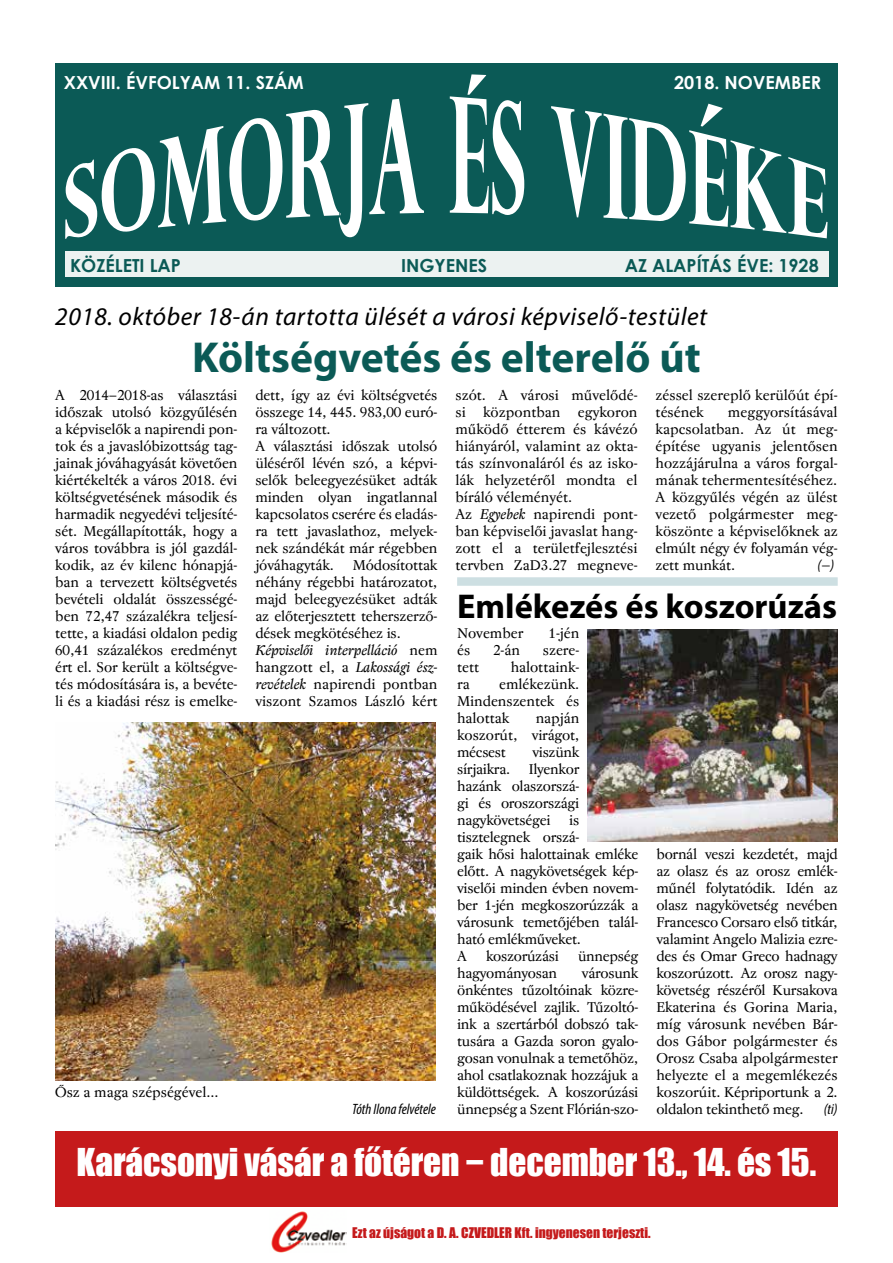
<style>
.page{position:relative;width:893px;height:1263px;background:#fff}
.page>*{position:absolute;margin:0;border:0;box-sizing:border-box;transform-origin:0 0}
.t1{font:700 43.5px "Myriad Pro";color:#0b5a56}
.t2{font:35.25px "Impact";letter-spacing:-.005em;color:#fff}
.t3{font:700 34.5px "Myriad Pro";color:#000}
.t4{font:italic 25.5px "Myriad Pro";letter-spacing:.02em;color:#000}
.t5{font:700 18px "Century Gothic";color:#0b5a56}
.t6{font:700 18px "Century Gothic";color:#fff}
.t7{font:italic condensed 15px "Myriad Pro";color:#000}
.t8{font:14.25px/17px "Regent Pro";letter-spacing:-.01em;color:#000;text-align:justify}
.t9{font:13.5px "Impact";color:#c51a1b}
.s1{font-style:italic}
</style>
<div class="page">
<div style="left:55px;top:64px;width:783px;height:223px;background:#0b5a56"></div>
<img style="left:271px;top:1211px;width:76px;height:41px">
<svg style="left:65px;top:96px;width:762px;height:143px"></svg>
<svg style="left:467px;top:74px;width:19px;height:21px"></svg>
<div style="left:65px;top:251px;width:763px;height:26px;background:#ecf2f1"></div>
<div style="left:55px;top:1131px;width:783px;height:75px;background:#c51a1b"></div>
<img style="left:55px;top:723px;width:381px;height:357px">
<img style="left:588px;top:629px;width:250px;height:213px">
<div style="left:457px;top:577px;width:381px;height:9px;background:#cddfe2"></div>
<p class="t6" style="left:64px;top:69px;width:241px">XXVIII. ÉVFOLYAM 11. SZÁM</p>
<p class="t6" style="left:674px;top:69px;width:149px">2018. NOVEMBER</p>
<p class="t5" style="left:70px;top:251px;width:112px">KÖZÉLETI LAP</p>
<p class="t5" style="left:401px;top:251px;width:88px">INGYENES</p>
<p class="t5" style="left:625px;top:251px;width:196px">AZ ALAPÍTÁS ÉVE: 1928</p>
<h3 class="t4" style="left:55px;top:301px;width:653px">2018. október 18-án tartotta ülését a városi képviselő-testület</h3>
<h1 class="t1" style="left:192px;top:329px;width:510px">Költségvetés és elterelő út</h1>
<p class="t8" style="left:55px;top:387px;width:184px">A 2014–2018-as választási időszak utolsó közgyűlésén a képviselők a napirendi pon&shy;tok és a javaslóbizottság tag&shy;jainak jóváhagyását követően kiértékelték a város 2018. évi költségvetésének második és harmadik negyedévi teljesíté&shy;sét. Megállapították, hogy a város továbbra is jól gazdál&shy;kodik, az év kilenc hónapjá&shy;ban a tervezett költségvetés bevételi oldalát összességé&shy;ben 72,47 százalékra teljesí&shy;tette, a kiadási oldalon pedig 60,41 százalékos eredményt ért el. Sor került a költségve&shy;tés módosítására is, a bevéte&shy;li és a kiadási rész is emelke-</p>
<p class="t8" style="left:255px;top:387px;width:184px;text-align:left">dett, így az évi költségvetés összege 14, 445. 983,00 euró&shy;ra változott.<br>A választási időszak utolsó üléséről lévén szó, a képvi&shy;selők beleegyezésüket adták minden olyan ingatlannal kapcsolatos cserére és eladás&shy;ra tett javaslathoz, melyek&shy;nek szándékát már régebben jóváhagyták.</p>
<p class="t8" style="left:455px;top:387px;width:184px;text-align:left">szót. A városi művelődé&shy;si központban egykoron működő étterem és kávézó hiányáról, valamint az okta&shy;tás színvonaláról és az isko&shy;lák helyzetéről mondta el bíráló véleményét.<br>Az <span class="s1">Egyebek</span> napirendi pont&shy;ban képviselői javaslat hang&shy;zott el a területfejlesztési tervben ZaD3.27 megneve-</p>
<p class="t8" style="left:656px;top:387px;width:184px">zéssel szereplő kerülőút épí&shy;tésének</p>
<p class="t8" style="left:656px;top:404px;width:184px;text-indent:72px">meggyorsításával kapcsolatban. Az út meg&shy;építése ugyanis jelentősen hozzájárulna a város forgal&shy;mának tehermentesítéséhez.<br>A közgyűlés végén az ülést vezető polgármester meg&shy;köszönte a képviselőknek az elmúlt négy év folyamán vég&shy;zett munkát.</p>
<p class="t8" style="left:255px;top:557px;width:184px;text-align:left;text-indent:97px">Módosítottak néhány régebbi határozatot, majd beleegyezésüket adták az előterjesztett teherszerző&shy;dések megkötéséhez is.<br><span class="s1">Képviselői interpelláció</span> nem hangzott el, a <span class="s1">Lakossági ész&shy;revételek</span> napirendi pontban viszont Szamos László kért</p>
<p class="t7" style="left:818px;top:556px;width:18px">(−)</p>
<h3 class="t3" style="left:457px;top:584px;width:381px">Emlékezés és koszorúzás</h3>
<p class="t8" style="left:457px;top:625px;width:68px">November</p>
<p class="t8" style="left:549px;top:625px;width:32px">1-jén</p>
<p class="t8" style="left:457px;top:642px;width:15px">és</p>
<p class="t8" style="left:493px;top:642px;width:28px">2-án</p>
<p class="t8" style="left:543px;top:642px;width:38px">szere-</p>
<p class="t8" style="left:457px;top:659px;width:24px">tett</p>
<p class="t8" style="left:511px;top:659px;width:70px">halottaink-</p>
<p class="t8" style="left:457px;top:676px;width:14px">ra</p>
<p class="t8" style="left:457px;top:676px;width:124px;text-indent:42px">emlékezünk.<br>Mindenszentek és halottak</p>
<p class="t8" style="left:457px;top:710px;width:124px;text-indent:79px">napján koszorút, virágot, mécsest</p>
<p class="t8" style="left:532px;top:744px;width:49px">viszünk</p>
<p class="t8" style="left:55px;top:1084px;width:165px">Ősz a maga szépségével...</p>
<p class="t7" style="left:352px;top:1099px;width:85px">Tóth Ilona felvétele</p>
<p class="t8" style="left:457px;top:761px;width:124px;text-indent:72px">Ilyenkor hazánk olaszorszá&shy;gi és oroszországi nagykövetségei</p>
<p class="t8" style="left:457px;top:761px;width:55px">sírjaikra.</p>
<p class="t8" style="left:457px;top:812px;width:183px;text-align:left;text-indent:112px">is tisztelegnek orszá-<br>gaik hősi halottainak emléke előtt. A nagykövetségek kép&shy;viselői minden évben novem&shy;ber 1-jén megkoszorúzzák a városunk temetőjében talál&shy;ható emlékműveket.<br>A</p>
<p class="t8" style="left:486px;top:948px;width:74px">koszorúzási</p>
<p class="t8" style="left:578px;top:948px;width:62px">ünnepség</p>
<p class="t8" style="left:457px;top:965px;width:101px">hagyományosan</p>
<p class="t8" style="left:457px;top:965px;width:183px;text-indent:125px">városunk önkéntes tűzoltóinak közre&shy;működésével zajlik. Tűzoltó&shy;ink a szertárból dobszó tak&shy;tusára a Gazda soron gyalo&shy;gosan vonulnak a temetőhöz, ahol csatlakoznak hozzájuk a küldöttségek. A koszorúzási ünnepség a Szent Flórián-szo-</p>
<p class="t8" style="left:656px;top:846px;width:183px">bornál veszi kezdetét, majd az olasz és az orosz emlék&shy;műnél folytatódik. Idén az olasz nagykövetség nevében Francesco Corsaro első titkár, valamint Angelo Malizia ezre&shy;des és Omar Greco hadnagy koszorúzott. Az orosz nagy&shy;követség részéről Kursakova Ekaterina és Gorina Maria, míg városunk nevében Bár&shy;dos Gábor polgármester és Orosz Csaba alpolgármester helyezte el a megemlékezés koszorúit. Képriportunk a 2. oldalon tekinthető meg.</p>
<p class="t7" style="left:824px;top:1100px;width:15px">(ti)</p>
<h2 class="t2" style="left:77px;top:1135px;width:741px">Karácsonyi vásár a főtéren − december 13., 14. és 15.</h2>
<p class="t9" style="left:352px;top:1222px;width:300px">Ezt az újságot a D. A. CZVEDLER Kft. ingyenesen terjeszti.</p>
</div>
